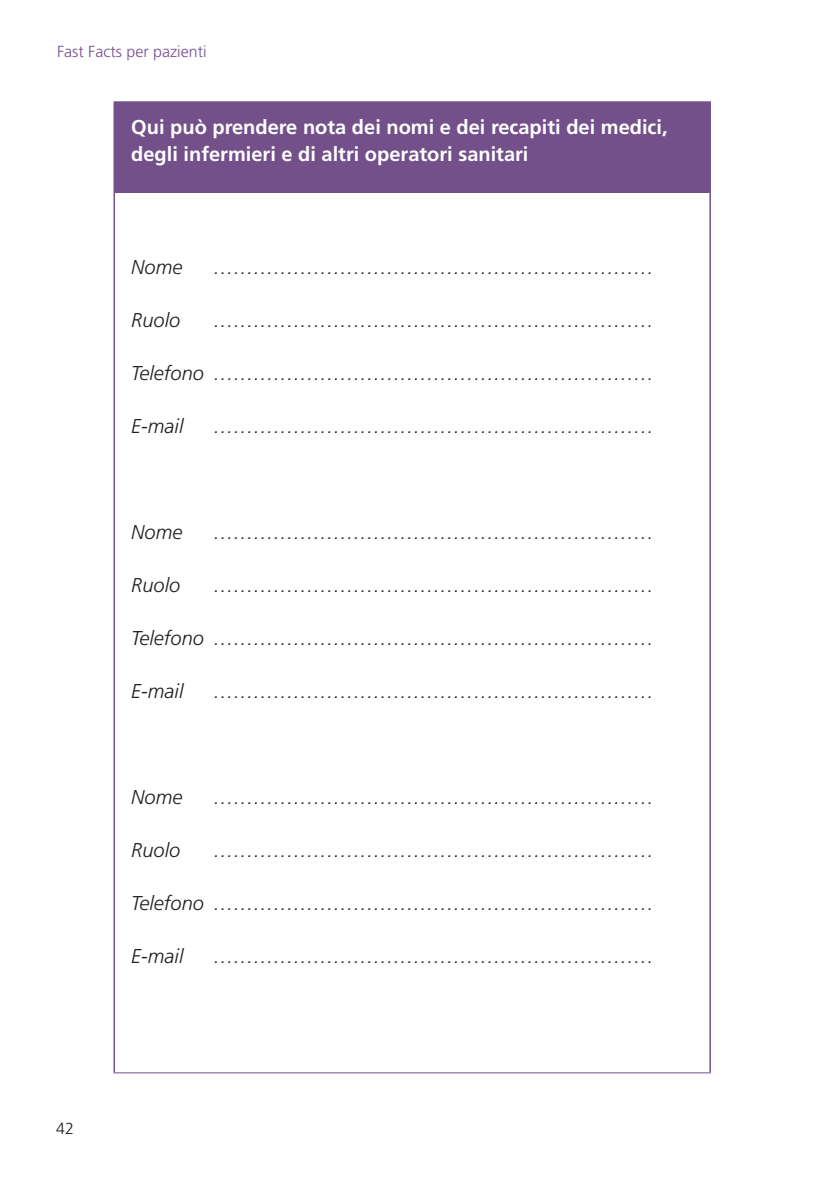
<style>
.page{position:relative;width:840px;height:1191px;background:#fff}
.page>*{position:absolute;margin:0;border:0;box-sizing:border-box;transform-origin:0 0}
.t1{font:italic 300 20px "Frutiger LT Std";color:#231f20}
.t2{font:700 20px/27px "Frutiger";color:#fff}
.t3{font:300 16px "Frutiger";color:#74508b}
.t4{font:300 16px "Frutiger";color:#231f20}
</style>
<div class="page">
<div style="left:114px;top:102px;width:595px;height:90px;background:#74508b"></div>
<hr style="left:113px;top:101px;width:597px;height:2px;background:#74508b">
<hr style="left:113px;top:103px;width:2px;height:89px;background:#74508b">
<hr style="left:709px;top:103px;width:1px;height:89px;background:#74508b">
<hr style="left:113px;top:192px;width:2px;height:880px;background:#74508b">
<hr style="left:709px;top:192px;width:1px;height:880px;background:#74508b">
<hr style="left:113px;top:1072px;width:597px;height:1px;background:#74508b">
<p class="t3" style="left:57px;top:42px;width:151px">Fast Facts per pazienti</p>
<p class="t2" style="left:131px;top:114px;width:537px">Qui può prendere nota dei nomi e dei recapiti dei medici, degli infermieri e di altri operatori sanitari</p>
<p class="t1" style="left:131px;top:255px;width:53px">Nome</p>
<p class="t1" style="left:213px;top:255px;width:441px">…………………………………………………………</p>
<p class="t1" style="left:131px;top:308px;width:50px">Ruolo</p>
<p class="t1" style="left:213px;top:308px;width:441px">…………………………………………………………</p>
<p class="t1" style="left:131px;top:361px;width:523px">Telefono …………………………………………………………</p>
<p class="t1" style="left:131px;top:414px;width:54px">E-mail</p>
<p class="t1" style="left:213px;top:414px;width:441px">…………………………………………………………</p>
<p class="t1" style="left:131px;top:520px;width:53px">Nome</p>
<p class="t1" style="left:213px;top:520px;width:441px">…………………………………………………………</p>
<p class="t1" style="left:131px;top:573px;width:50px">Ruolo</p>
<p class="t1" style="left:213px;top:573px;width:441px">…………………………………………………………</p>
<p class="t1" style="left:131px;top:626px;width:523px">Telefono …………………………………………………………</p>
<p class="t1" style="left:131px;top:679px;width:54px">E-mail</p>
<p class="t1" style="left:213px;top:679px;width:441px">…………………………………………………………</p>
<p class="t1" style="left:131px;top:785px;width:53px">Nome</p>
<p class="t1" style="left:213px;top:785px;width:441px">…………………………………………………………</p>
<p class="t1" style="left:131px;top:838px;width:50px">Ruolo</p>
<p class="t1" style="left:213px;top:838px;width:441px">…………………………………………………………</p>
<p class="t1" style="left:131px;top:891px;width:523px">Telefono …………………………………………………………</p>
<p class="t1" style="left:131px;top:944px;width:54px">E-mail</p>
<p class="t1" style="left:213px;top:944px;width:441px">…………………………………………………………</p>
<p class="t4" style="left:56px;top:1119px;width:19px">42</p>
</div>
